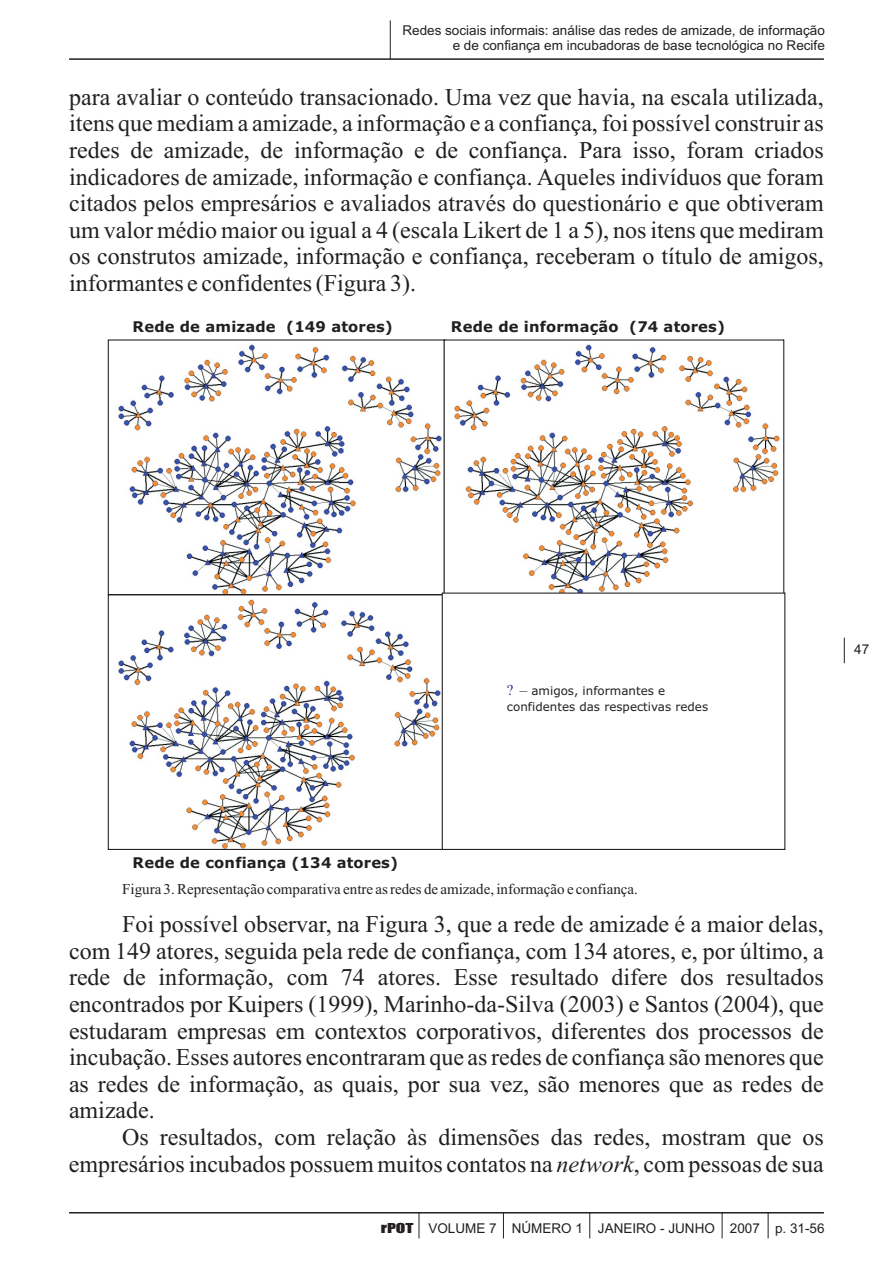
<style>
.page{position:relative;width:893px;height:1263px;background:#fff}
.page>*{position:absolute;margin:0;border:0;box-sizing:border-box;transform-origin:0 0}
.t1{font:24px/26.5px "Times New Roman";color:#231f20;text-align:justify}
.t2{font:15px "Times New Roman";color:#231f20}
.t3{font:700 14.7px "Verdana";letter-spacing:.015em;color:#231f20}
.t4{font:13.5px/15.1px "Arial";color:#231f20;text-align:right}
.t5{font:11.85px/15.5px "Verdana";color:#231f20}
.s1{font-family:"Times New Roman";font-size:15.15px;color:#2e3091}
.s2{font-family:"Times New Roman";font-size:15.15px}
.s3{font-style:italic}
.s4{font-family:"Impact";font-size:12.6px}
</style>
<div class="page">
<svg style="left:844px;top:638px;width:1px;height:25px"></svg>
<svg style="left:108px;top:339px;width:335px;height:255px"></svg>
<svg style="left:443px;top:339px;width:341px;height:253px"></svg>
<svg style="left:108px;top:594px;width:334px;height:256px"></svg>
<svg style="left:442px;top:592px;width:343px;height:258px"></svg>
<hr style="left:69px;top:58px;width:755px;height:2px;background:#231f20">
<hr style="left:390px;top:20px;width:1px;height:39px;background:#231f20">
<hr style="left:69px;top:1212px;width:755px;height:1px;background:#231f20">
<svg style="left:419px;top:1213px;width:1px;height:25px"></svg>
<svg style="left:503px;top:1213px;width:1px;height:25px"></svg>
<svg style="left:589px;top:1213px;width:1px;height:25px"></svg>
<svg style="left:722px;top:1213px;width:1px;height:25px"></svg>
<svg style="left:768px;top:1213px;width:1px;height:25px"></svg>
<p class="t4" style="left:402px;top:24px;width:424px">Redes sociais informais: análise das redes de amizade, de informação e de confiança em incubadoras de base tecnológica no Recife</p>
<p class="t1" style="left:69px;top:86px;width:756px">para avaliar o conteúdo transacionado. Uma vez que havia, na escala utilizada, itens que mediam a amizade, a informação e a confiança, foi possível construir as redes de amizade, de informação e de confiança. Para isso, foram criados indicadores de amizade, informação e confiança. Aqueles indivíduos que foram citados pelos empresários e avaliados através do questionário e que obtiveram um valor médio maior ou igual a 4 (escala Likert de 1 a 5), nos itens que mediram os construtos amizade, informação e confiança, receberam o título de amigos, informantes e confidentes (Figura 3).</p>
<p class="t3" style="left:132px;top:321px;width:262px">Rede de amizade (149 atores)</p>
<p class="t3" style="left:451px;top:321px;width:276px">Rede de informação (74 atores)</p>
<p class="t5" style="left:507px;top:684px;width:203px"><span class="s1">?</span> <span class="s2">–</span> amigos, informantes e confidentes das respectivas redes</p>
<p class="t4" style="left:854px;top:643px;width:17px">47</p>
<p class="t3" style="left:132px;top:857px;width:267px">Rede de confiança (134 atores)</p>
<p class="t2" style="left:122px;top:884px;width:517px">Figura 3. Representação comparativa entre as redes de amizade, informação e confiança.</p>
<p class="t1" style="left:69px;top:913px;width:756px;text-indent:53px">Foi possível observar, na Figura 3, que a rede de amizade é a maior delas, com 149 atores, seguida pela rede de confiança, com 134 atores, e, por último, a rede de informação, com 74 atores. Esse resultado difere dos resultados encontrados por Kuipers (1999), Marinho-da-Silva (2003) e Santos (2004), que estudaram empresas em contextos corporativos, diferentes dos processos de incubação. Esses autores encontraram que as redes de confiança são menores que as redes de informação, as quais, por sua vez, são menores que as redes de amizade.</p>
<p class="t1" style="left:69px;top:1126px;width:756px;text-align:right">Os resultados, com relação às dimensões das redes, mostram que os empresários incubados possuem muitos contatos na <span class="s3">network</span>, com pessoas de sua</p>
<p class="t4" style="left:381px;top:1222px;width:445px"><span class="s4">rPOT</span> VOLUME 7 NÚMERO 1 JANEIRO - JUNHO 2007 p. 31-56</p>
</div>
